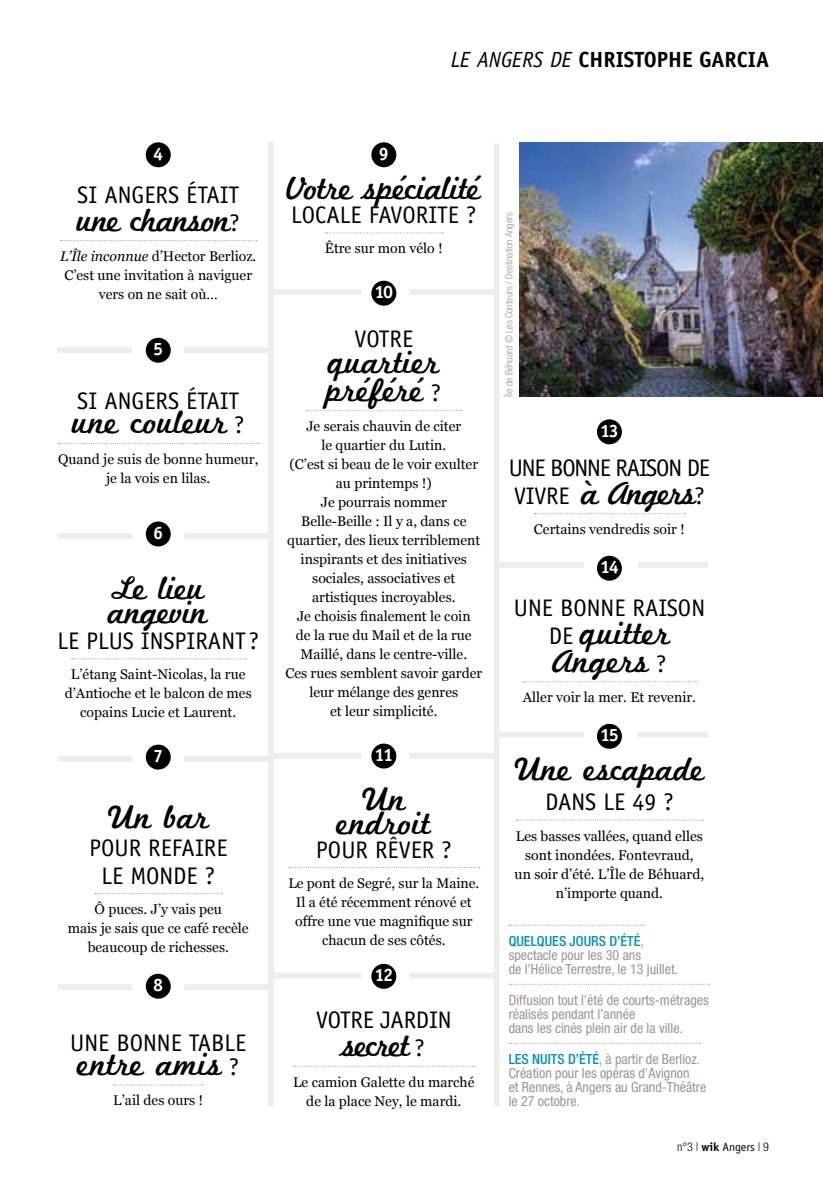
<style>
.page{position:relative;width:823px;height:1191px;background:#fff}
.page>*{position:absolute;margin:0;border:0;box-sizing:border-box;transform-origin:0 0}
.t1{font:34px/28px "Marketing Script";color:#000}
.t2{font:34px/24px "Marketing Script";letter-spacing:-.02em;color:#000}
.t3{font:34px "Marketing Script";letter-spacing:-.04em;color:#000}
.t4{font:24px/28px "Officina Sans Std";color:#000;text-align:center}
.t5{font:24px "Officina Sans Std";letter-spacing:-.05em;color:#000}
.t6{font:700 22px "Officina Sans Std";color:#000}
.t7{font:700 18px "Officina Sans Std";letter-spacing:-.07em;color:#fff}
.t8{font:14px/19px "Georgia";color:#000;text-align:center}
.t9{font:condensed 14px/14px "Helvetica Neue";color:#9c9494}
.t10{font:300 condensed 12px "Helvetica Neue";color:#000}
.t11{font:300 condensed 10px "Helvetica Neue";color:#9c9494}
.s1{font-weight:400;font-style:italic}
.s2{font-family:"Officina Sans Std";font-size:24px}
.s3{font-style:italic}
.s4{font-weight:500;color:#0093b8}
.s5{font-family:"Officina Sans Std";font-weight:700;font-stretch:normal}
.s6{font-family:"Officina Sans Std";font-weight:400;font-stretch:normal}
</style>
<div class="page">
<svg style="left:61px;top:240px;width:196px;height:1px"></svg>
<svg style="left:58px;top:443px;width:201px;height:1px"></svg>
<svg style="left:71px;top:658px;width:175px;height:1px"></svg>
<svg style="left:95px;top:893px;width:127px;height:1px"></svg>
<svg style="left:114px;top:1084px;width:89px;height:1px"></svg>
<div style="left:146px;top:142px;width:25px;height:25px;background:#000;border-radius:50%"></div>
<div style="left:146px;top:338px;width:25px;height:25px;background:#000;border-radius:50%"></div>
<div style="left:146px;top:521px;width:25px;height:25px;background:#000;border-radius:50%"></div>
<div style="left:146px;top:744px;width:25px;height:25px;background:#000;border-radius:50%"></div>
<div style="left:146px;top:973px;width:25px;height:25px;background:#000;border-radius:50%"></div>
<svg style="left:325px;top:232px;width:118px;height:1px"></svg>
<svg style="left:307px;top:410px;width:154px;height:1px"></svg>
<svg style="left:289px;top:867px;width:190px;height:1px"></svg>
<svg style="left:293px;top:1065px;width:182px;height:1px"></svg>
<div style="left:371px;top:142px;width:25px;height:25px;background:#000;border-radius:50%"></div>
<div style="left:371px;top:281px;width:25px;height:25px;background:#000;border-radius:50%"></div>
<div style="left:371px;top:743px;width:25px;height:25px;background:#000;border-radius:50%"></div>
<div style="left:371px;top:964px;width:25px;height:24px;background:#000;border-radius:50%"></div>
<svg style="left:534px;top:513px;width:151px;height:1px"></svg>
<svg style="left:523px;top:681px;width:173px;height:1px"></svg>
<svg style="left:516px;top:819px;width:187px;height:1px"></svg>
<svg style="left:509px;top:924px;width:134px;height:1px"></svg>
<svg style="left:509px;top:983px;width:197px;height:1px"></svg>
<svg style="left:509px;top:1042px;width:191px;height:1px"></svg>
<div style="left:596px;top:419px;width:25px;height:25px;background:#000;border-radius:50%"></div>
<div style="left:596px;top:556px;width:25px;height:25px;background:#000;border-radius:50%"></div>
<div style="left:596px;top:724px;width:25px;height:25px;background:#000;border-radius:50%"></div>
<div style="left:57px;top:533px;width:75px;height:6px;background:#ededed"></div>
<div style="left:57px;top:755px;width:75px;height:6px;background:#ededed"></div>
<div style="left:57px;top:984px;width:75px;height:6px;background:#ededed"></div>
<div style="left:57px;top:347px;width:75px;height:6px;background:#ededed"></div>
<div style="left:268px;top:752px;width:93px;height:6px;background:#ededed"></div>
<div style="left:268px;top:289px;width:93px;height:6px;background:#ededed"></div>
<div style="left:268px;top:972px;width:93px;height:6px;background:#ededed"></div>
<div style="left:496px;top:562px;width:87px;height:6px;background:#ededed"></div>
<div style="left:496px;top:731px;width:87px;height:6px;background:#ededed"></div>
<div style="left:184px;top:533px;width:87px;height:6px;background:#ededed"></div>
<div style="left:184px;top:755px;width:87px;height:6px;background:#ededed"></div>
<div style="left:184px;top:984px;width:87px;height:6px;background:#ededed"></div>
<div style="left:184px;top:347px;width:87px;height:6px;background:#ededed"></div>
<div style="left:409px;top:752px;width:87px;height:6px;background:#ededed"></div>
<div style="left:409px;top:289px;width:87px;height:6px;background:#ededed"></div>
<div style="left:409px;top:972px;width:87px;height:6px;background:#ededed"></div>
<div style="left:637px;top:562px;width:70px;height:6px;background:#ededed"></div>
<div style="left:637px;top:731px;width:70px;height:6px;background:#ededed"></div>
<div style="left:268px;top:142px;width:6px;height:964px;background:#ededed"></div>
<img style="left:519px;top:142px;width:303px;height:255px">
<div style="left:493px;top:143px;width:6px;height:963px;background:#ededed"></div>
<h3 class="t6" style="left:450px;top:46px;width:319px"><span class="s1">LE ANGERS DE</span> CHRISTOPHE GARCIA</h3>
<p class="t7" style="left:153px;top:142px;width:12px">4</p>
<h2 class="t4" style="left:77px;top:180px;width:163px">SI ANGERS ÉTAIT</h2>
<h1 class="t3" style="left:77px;top:199px;width:164px">une chanson<span class="s2">?</span></h1>
<p class="t8" style="left:60px;top:246px;width:197px"><span class="s3">L’Île inconnue</span> d’Hector Berlioz.<br>C’est une invitation à naviguer vers on ne sait où…</p>
<p class="t7" style="left:153px;top:338px;width:12px">5</p>
<h2 class="t4" style="left:77px;top:387px;width:163px">SI ANGERS ÉTAIT</h2>
<h1 class="t1" style="left:72px;top:411px;width:174px">une couleur <span class="s2">?</span></h1>
<p class="t8" style="left:58px;top:449px;width:202px">Quand je suis de bonne humeur, je la vois en lilas.</p>
<p class="t7" style="left:153px;top:521px;width:12px">6</p>
<h1 class="t2" style="left:108px;top:578px;width:101px">Le lieu angevin</h1>
<h2 class="t4" style="left:57px;top:627px;width:203px">LE PLUS INSPIRANT ?</h2>
<p class="t8" style="left:65px;top:664px;width:188px">L’étang Saint-Nicolas, la rue d’Antioche et le balcon de mes copains Lucie et Laurent.</p>
<p class="t7" style="left:153px;top:744px;width:12px">7</p>
<h1 class="t1" style="left:107px;top:805px;width:103px">Un bar</h1>
<h2 class="t4" style="left:89px;top:833px;width:140px">POUR REFAIRE<br>LE MONDE ?</h2>
<p class="t8" style="left:68px;top:899px;width:182px">Ô puces. J’y vais peu<br>mais je sais que ce café recèle beaucoup de richesses.</p>
<p class="t7" style="left:153px;top:973px;width:12px">8</p>
<h2 class="t4" style="left:70px;top:1029px;width:178px">UNE BONNE TABLE</h2>
<h1 class="t1" style="left:77px;top:1052px;width:163px">entre amis <span class="s2">?</span></h1>
<p class="t8" style="left:113px;top:1090px;width:91px">L’ail des ours !</p>
<p class="t7" style="left:378px;top:142px;width:12px">9</p>
<h1 class="t2" style="left:286px;top:178px;width:196px">Votre spécialité</h1>
<h2 class="t4" style="left:291px;top:201px;width:186px">LOCALE FAVORITE ?</h2>
<p class="t8" style="left:324px;top:238px;width:119px">Être sur mon vélo !</p>
<p class="t7" style="left:374px;top:281px;width:20px">10</p>
<h2 class="t4" style="left:354px;top:324px;width:60px">VOTRE</h2>
<h1 class="t1" style="left:326px;top:350px;width:116px">quartier préféré <span class="s2">?</span></h1>
<p class="t8" style="left:285px;top:416px;width:198px">Je serais chauvin de citer<br>le quartier du Lutin.<br>(C’est si beau de le voir exulter au printemps !)<br>Je pourrais nommer<br>Belle-Beille : Il y a, dans ce quartier, des lieux terriblement inspirants et des initiatives sociales, associatives et artistiques incroyables.<br>Je choisis finalement le coin<br>de la rue du Mail et de la rue<br>Maillé, dans le centre-ville.<br>Ces rues semblent savoir garder leur mélange des genres<br>et leur simplicité.</p>
<p class="t7" style="left:374px;top:743px;width:20px">11</p>
<h1 class="t1" style="left:336px;top:789px;width:96px;line-height:24px;text-align:center">Un endroit</h1>
<h2 class="t4" style="left:316px;top:835px;width:137px">POUR RÊVER ?</h2>
<p class="t8" style="left:288px;top:873px;width:192px">Le pont de Segré, sur la Maine.<br>Il a été récemment rénové et offre une vue magnifique sur chacun de ses côtés.</p>
<p class="t7" style="left:374px;top:963px;width:20px">12</p>
<h2 class="t4" style="left:316px;top:1006px;width:137px">VOTRE JARDIN</h2>
<h1 class="t1" style="left:343px;top:1033px;width:83px">secret <span class="s2">?</span></h1>
<p class="t8" style="left:293px;top:1071px;width:183px">Le camion Galette du marché de la place Ney, le mardi.</p>
<p class="t11" style="left:503px;top:397px;width:186px;rotate:-90deg">Île de Béhuard © Les Conteurs / Destination Angers</p>
<p class="t7" style="left:599px;top:419px;width:20px">13</p>
<h2 class="t5" style="left:508px;top:453px;width:203px">UNE BONNE RAISON DE</h2>
<h1 class="t1" style="left:513px;top:481px;width:192px"><span class="s2">VIVRE</span> à Angers<span class="s2">?</span></h1>
<p class="t8" style="left:533px;top:519px;width:152px">Certains vendredis soir !</p>
<p class="t7" style="left:599px;top:556px;width:20px">14</p>
<h2 class="t4" style="left:513px;top:593px;width:193px">UNE BONNE RAISON</h2>
<h1 class="t1" style="left:548px;top:621px;width:123px"><span class="s2">DE</span> quitter<br>Angers <span class="s2">?</span></h1>
<p class="t8" style="left:522px;top:687px;width:174px">Aller voir la mer. Et revenir.</p>
<p class="t7" style="left:599px;top:724px;width:20px">15</p>
<h1 class="t1" style="left:514px;top:757px;width:192px">Une escapade</h1>
<h2 class="t4" style="left:545px;top:788px;width:130px">DANS LE 49 ?</h2>
<p class="t8" style="left:514px;top:825px;width:191px">Les basses vallées, quand elles sont inondées. Fontevraud,<br>un soir d’été. L’Île de Béhuard, n’importe quand.</p>
<p class="t9" style="left:508px;top:933px;width:171px"><span class="s4">QUELQUES JOURS D’ÉTÉ</span>, spectacle pour les 30 ans<br>de l’Hélice Terrestre, le 13 juillet.</p>
<p class="t9" style="left:508px;top:992px;width:201px">Diffusion tout l’été de courts-métrages réalisés pendant l’année<br>dans les cinés plein air de la ville.</p>
<p class="t9" style="left:508px;top:1051px;width:199px"><span class="s4">LES NUITS D’ÉTÉ</span>, à partir de Berlioz.<br>Création pour les opéras d’Avignon<br>et Rennes, à Angers au Grand-Théâtre le 27 octobre.</p>
<p class="t10" style="left:676px;top:1139px;width:93px">n°3 | <span class="s5">wik</span> <span class="s6">Angers</span> | 9</p>
</div>
